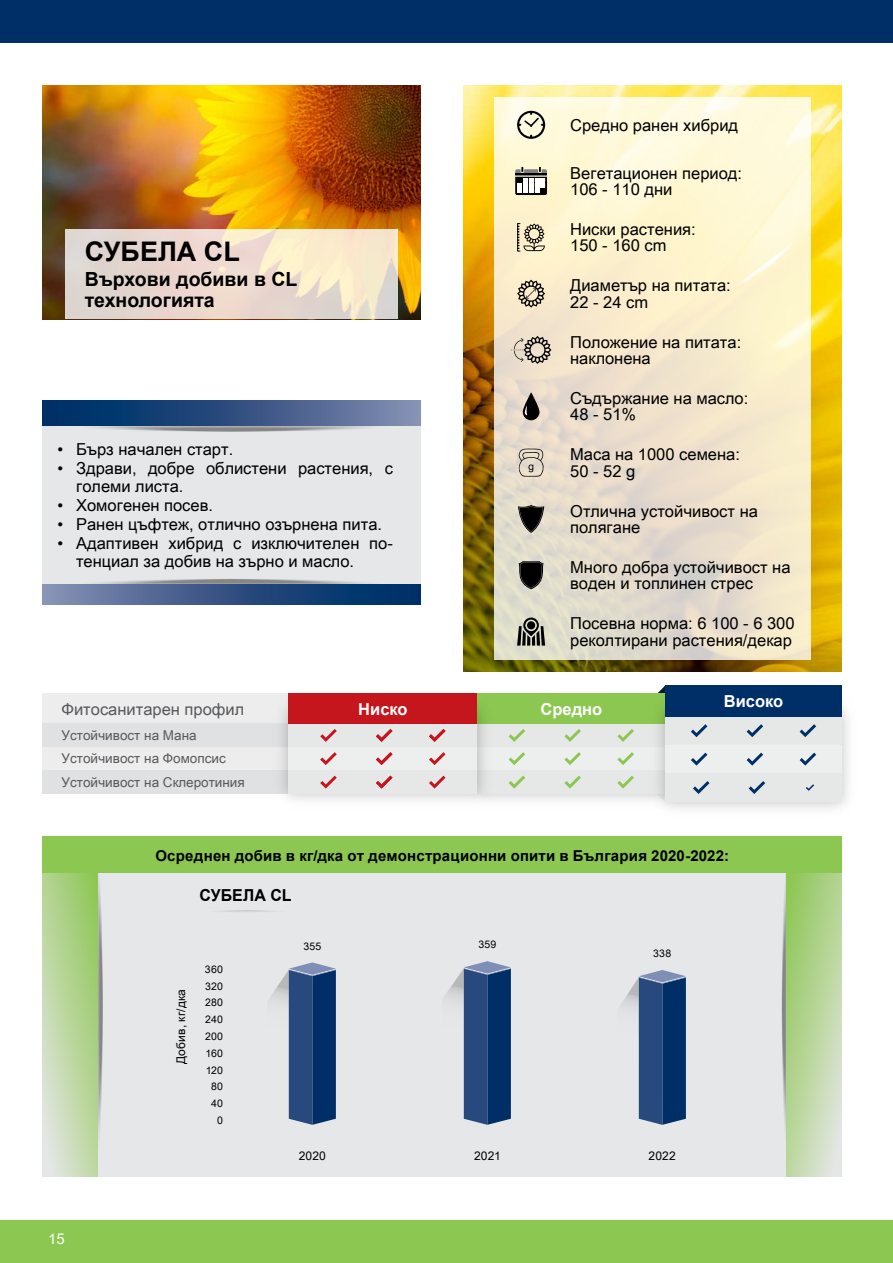
<style>
.page{position:relative;width:893px;height:1263px;background:#fff}
.page>*{position:absolute;margin:0;border:0;box-sizing:border-box;transform-origin:0 0}
.t1{font:700 27px "Arial";color:#000}
.t2{font:700 19.5px/21px "Arial";color:#000}
.t3{font:16.5px/16.5px "Arial Unicode MS";color:#000}
.t4{font:16.5px "Arial Unicode MS";color:#58595b}
.t5{font:700 16.5px "Arial";color:#fff}
.t6{font:700 16.5px "Arial";color:#000}
.t7{font:700 15px "Arial";letter-spacing:.015em;color:#000}
.t8{font:14.85px "Arial Unicode MS";color:#fff}
.t9{font:13.5px/23.4px "Arial Unicode MS";color:#58595b}
.t10{font:12px "Arial Unicode MS";letter-spacing:.015em;color:#000}
.t11{font:10.5px/16.8px "Arial Unicode MS";letter-spacing:.025em;color:#000;text-align:right}
</style>
<div class="page">
<div style="left:0;top:1220px;width:893px;height:43px;background:#8bc751"></div>
<div style="left:0;top:0;width:893px;height:43px;background:#002f67"></div>
<img style="left:43px;top:85px;width:378px;height:234px">
<svg style="left:66px;top:229px;width:332px;height:90px;background:#ebdcce"></svg>
<div style="left:43px;top:416px;width:378px;height:179px;background:#e6e7e8"></div>
<svg style="left:66px;top:421px;width:332px;height:11px"></svg>
<div style="left:43px;top:401px;width:378px;height:25px;background:linear-gradient(to right,#00235d,#7f87ad)"></div>
<svg style="left:66px;top:579px;width:332px;height:11px"></svg>
<div style="left:43px;top:584px;width:378px;height:20px;background:linear-gradient(to right,#8189ae,#00245e)"></div>
<img style="left:464px;top:85px;width:378px;height:586px">
<svg style="left:494px;top:97px;width:317px;height:562px;background:#f2e8cf"></svg>
<svg style="left:517px;top:111px;width:28px;height:28px"></svg>
<svg style="left:515px;top:167px;width:32px;height:28px"></svg>
<svg style="left:517px;top:223px;width:28px;height:29px"></svg>
<svg style="left:517px;top:280px;width:28px;height:28px"></svg>
<svg style="left:511px;top:336px;width:40px;height:28px"></svg>
<svg style="left:523px;top:392px;width:16px;height:28px"></svg>
<svg style="left:525px;top:405px;width:3px;height:10px"></svg>
<svg style="left:519px;top:448px;width:25px;height:29px"></svg>
<svg style="left:518px;top:505px;width:26px;height:28px"></svg>
<svg style="left:515px;top:561px;width:32px;height:28px"></svg>
<svg style="left:517px;top:617px;width:28px;height:29px"></svg>
<svg style="left:660px;top:685px;width:5px;height:6px"></svg>
<div style="left:477px;top:711px;width:188px;height:83px;background:#e6e7e7"></div>
<div style="left:477px;top:693px;width:188px;height:31px;background:#8bc751"></div>
<div style="left:43px;top:693px;width:246px;height:31px;background:#ededee"></div>
<div style="left:43px;top:747px;width:246px;height:23px;background:#ededee"></div>
<div style="left:43px;top:724px;width:246px;height:23px;background:#e0e1e2"></div>
<div style="left:43px;top:770px;width:246px;height:24px;background:#e0e1e2"></div>
<img style="left:270px;top:693px;width:226px;height:112px">
<div style="left:289px;top:711px;width:188px;height:83px;background:#e6e7e7"></div>
<div style="left:289px;top:693px;width:188px;height:31px;background:#c4161c"></div>
<img style="left:646px;top:691px;width:203px;height:122px">
<div style="left:665px;top:711px;width:177px;height:91px;background:#e6e7e7"></div>
<div style="left:665px;top:685px;width:177px;height:31px;background:#002f67"></div>
<svg style="left:320px;top:729px;width:17px;height:13px"></svg>
<svg style="left:376px;top:729px;width:16px;height:13px"></svg>
<svg style="left:429px;top:729px;width:17px;height:13px"></svg>
<svg style="left:509px;top:729px;width:16px;height:13px"></svg>
<svg style="left:564px;top:729px;width:17px;height:13px"></svg>
<svg style="left:617px;top:729px;width:17px;height:13px"></svg>
<svg style="left:691px;top:724px;width:16px;height:13px"></svg>
<svg style="left:747px;top:724px;width:16px;height:13px"></svg>
<svg style="left:800px;top:724px;width:16px;height:13px"></svg>
<svg style="left:691px;top:753px;width:16px;height:13px"></svg>
<svg style="left:747px;top:753px;width:16px;height:13px"></svg>
<svg style="left:800px;top:753px;width:16px;height:13px"></svg>
<svg style="left:693px;top:781px;width:16px;height:13px"></svg>
<svg style="left:749px;top:781px;width:16px;height:13px"></svg>
<svg style="left:806px;top:784px;width:8px;height:7px"></svg>
<svg style="left:509px;top:752px;width:16px;height:13px"></svg>
<svg style="left:564px;top:752px;width:17px;height:13px"></svg>
<svg style="left:617px;top:752px;width:17px;height:13px"></svg>
<svg style="left:320px;top:752px;width:17px;height:13px"></svg>
<svg style="left:376px;top:752px;width:16px;height:13px"></svg>
<svg style="left:429px;top:752px;width:17px;height:13px"></svg>
<svg style="left:509px;top:776px;width:16px;height:12px"></svg>
<svg style="left:564px;top:776px;width:17px;height:12px"></svg>
<svg style="left:617px;top:776px;width:17px;height:12px"></svg>
<svg style="left:320px;top:776px;width:17px;height:12px"></svg>
<svg style="left:376px;top:776px;width:16px;height:12px"></svg>
<svg style="left:429px;top:776px;width:17px;height:12px"></svg>
<svg style="left:98px;top:873px;width:689px;height:304px;background:#d0d5db"></svg>
<svg style="left:93px;top:853px;width:10px;height:308px"></svg>
<svg style="left:43px;top:873px;width:55px;height:304px;background:#b9d69c"></svg>
<svg style="left:782px;top:853px;width:10px;height:308px"></svg>
<svg style="left:787px;top:873px;width:55px;height:304px;background:#b9d59c"></svg>
<div style="left:43px;top:837px;width:799px;height:36px;background:#8bc751"></div>
<hr style="left:199px;top:910px;width:95px;height:3px;background:#000;border-radius:50%">
<h1 class="t1" style="left:85px;top:232px;width:157px">СУБЕЛА CL</h1>
<p class="t2" style="left:85px;top:269px;width:214px">Върхови добиви в CL технологията</p>
<p class="t3" style="left:57px;top:440px;width:177px">• Бърз начален старт.</p>
<p class="t3" style="left:76px;top:458px;width:318px;line-height:18.8px;text-indent:-19px">• Здрави, добре облистени растения, с големи листа.</p>
<p class="t3" style="left:57px;top:497px;width:157px">• Хомогенен посев.</p>
<p class="t3" style="left:57px;top:515px;width:326px">• Ранен цъфтеж, отлично озърнена пита.</p>
<p class="t3" style="left:76px;top:533px;width:318px;line-height:18.8px;text-indent:-19px">• Адаптивен хибрид с изключителен по&shy;тенциал за добив на зърно и масло.</p>
<p class="t3" style="left:570px;top:116px;width:170px">Средно ранен хибрид</p>
<p class="t3" style="left:570px;top:164px;width:173px">Вегетационен период:<br>106 - 110 дни</p>
<p class="t3" style="left:570px;top:221px;width:127px">Ниски растения:<br>150 - 160 cm</p>
<p class="t3" style="left:570px;top:277px;width:162px">Диаметър на питата:<br>22 - 24 cm</p>
<p class="t3" style="left:570px;top:333px;width:173px">Положение на питата: наклонена</p>
<p class="t3" style="left:570px;top:389px;width:180px">Съдържание на масло:<br>48 - 51%</p>
<p class="t3" style="left:570px;top:446px;width:171px">Маса на 1000 семена:<br>50 - 52 g</p>
<p class="t3" style="left:570px;top:502px;width:189px">Отлична устойчивост на полягане</p>
<p class="t3" style="left:570px;top:558px;width:222px">Много добра устойчивост на воден и топлинен стрес</p>
<p class="t3" style="left:570px;top:615px;width:226px">Посевна норма: 6 100 - 6 300 реколтирани растения/декар</p>
<p class="t4" style="left:62px;top:697px;width:184px">Фитосанитарен профил</p>
<p class="t9" style="left:62px;top:723px;width:185px">Устойчивост на Мана<br>Устойчивост на Фомопсис<br>Устойчивост на Склеротиния</p>
<p class="t5" style="left:358px;top:697px;width:51px">Ниско</p>
<p class="t5" style="left:540px;top:697px;width:63px">Средно</p>
<p class="t5" style="left:724px;top:689px;width:61px">Високо</p>
<p class="t7" style="left:155px;top:845px;width:575px">Осреднен добив в кг/дка от демонстрационни опити в България 2020-2022:</p>
<p class="t6" style="left:200px;top:883px;width:94px">СУБЕЛА CL</p>
<p class="t8" style="left:48px;top:1228px;width:18px">15</p>
<p class="t10" style="left:172px;top:1064px;width:77px;rotate:-90deg">Добив, кг/дка</p>
<p class="t11" style="left:205px;top:960px;width:20px">360<br>320<br>280<br>240<br>200<br>160<br>120<br>80<br>40<br>0</p>
<p class="t11" style="left:303px;top:937px;width:20px">355</p>
<p class="t11" style="left:478px;top:936px;width:20px">359</p>
<p class="t11" style="left:653px;top:945px;width:20px">338</p>
<p class="t10" style="left:299px;top:1146px;width:29px">2020</p>
<p class="t10" style="left:474px;top:1146px;width:28px">2021</p>
<p class="t10" style="left:649px;top:1146px;width:29px">2022</p>
</div>
